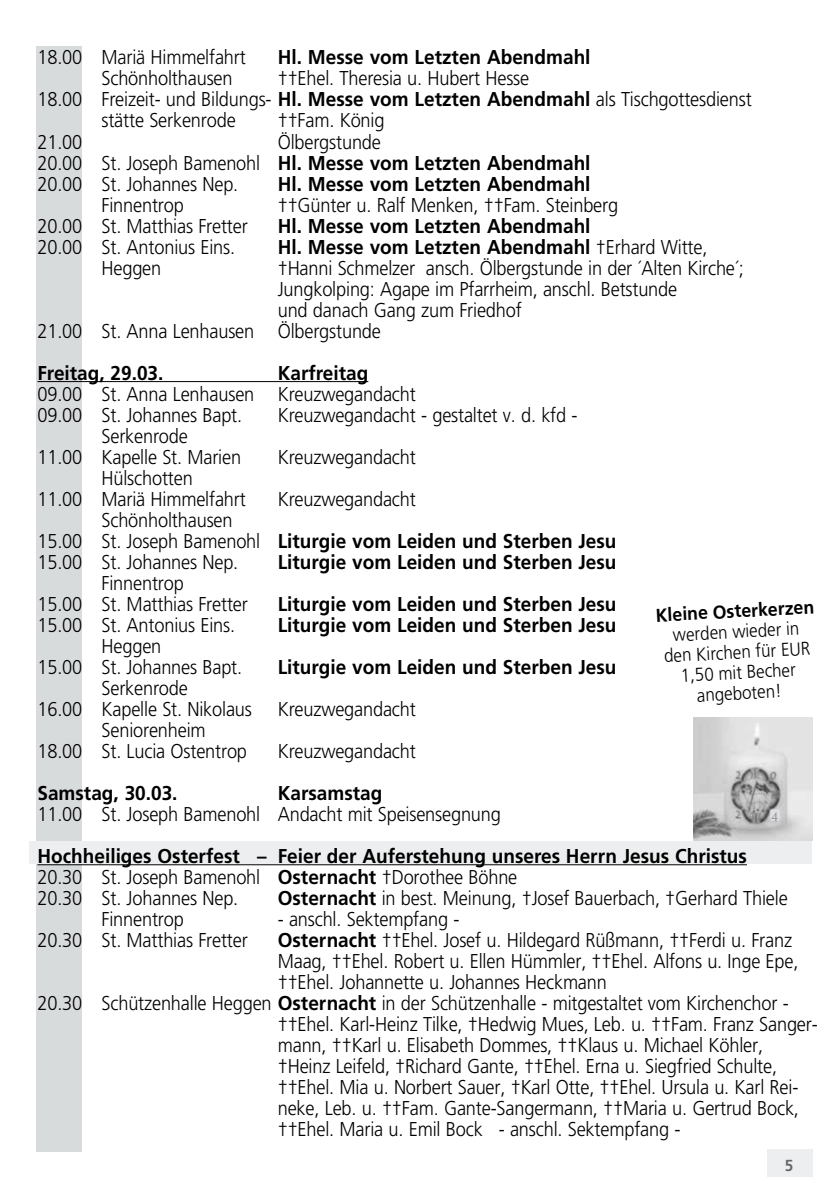
<style>
.page{position:relative;width:840px;height:1191px;background:#fff}
.page>*{position:absolute;margin:0;border:0;box-sizing:border-box;transform-origin:0 0}
.t1{font:300 20px/21px "Frutiger";letter-spacing:-.01em;color:#000;scale:.91 1}
.t2{font:700 20px/21px "Frutiger";color:#000;scale:.95 1}
.t3{font:300 18.6px/20.6px "Frutiger";color:#000;text-align:center;scale:.91 1}
.t4{font:700 18.6px "Frutiger";color:#000;scale:.95 1}
.t5{font:700 16px "Frutiger";color:#68676c;scale:.95 1}
.t6{font:14.4px "Athelas";color:#98989c;scale:.95 1}
.s1{font-weight:700}
.s2{font-weight:300}
</style>
<div class="page">
<div style="left:766px;top:1148px;width:45px;height:28px;background:#edeeef"></div>
<div style="left:37px;top:46px;width:45px;height:1105px;background:#d8dbdc"></div>
<div style="left:29px;top:840px;width:782px;height:23px;background:#edeeef"></div>
<hr style="left:37px;top:381px;width:331px;height:1px;background:#000">
<hr style="left:37px;top:864px;width:709px;height:1px;background:#000">
<img style="left:693px;top:717px;width:118px;height:123px">
<div style="left:769px;top:809px;width:10px;height:11px;background:#dddfe0;border-radius:2px"></div>
<p class="t1" style="left:37px;top:47px;width:230px">18.00 Mariä Himmelfahrt</p>
<p class="t2" style="left:277px;top:47px;width:330px">Hl. Messe vom Letzten Abendmahl</p>
<p class="t1" style="left:101px;top:68px;width:145px">Schönholthausen</p>
<p class="t1" style="left:277px;top:68px;width:278px">††Ehel. Theresia u. Hubert Hesse</p>
<p class="t1" style="left:37px;top:89px;width:786px">18.00 Freizeit- und Bildungs- <span class="s1">Hl. Messe vom Letzten Abendmahl</span> als Tischgottesdienst</p>
<p class="t1" style="left:101px;top:110px;width:149px">stätte Serkenrode</p>
<p class="t1" style="left:277px;top:110px;width:119px">††Fam. König</p>
<p class="t1" style="left:37px;top:131px;width:51px">21.00</p>
<p class="t1" style="left:37px;top:131px;width:609px;text-indent:240px">Ölbergstunde<br>20.00 St. Joseph Bamenohl <span class="s1">Hl. Messe vom Letzten Abendmahl<br></span>20.00 St. Johannes Nep.</p>
<p class="t2" style="left:277px;top:173px;width:330px">Hl. Messe vom Letzten Abendmahl</p>
<p class="t1" style="left:101px;top:194px;width:92px">Finnentrop</p>
<p class="t1" style="left:277px;top:194px;width:375px">††Günter u. Ralf Menken, ††Fam. Steinberg</p>
<p class="t1" style="left:37px;top:215px;width:232px">20.00 St. Matthias Fretter</p>
<p class="t2" style="left:277px;top:215px;width:330px">Hl. Messe vom Letzten Abendmahl</p>
<p class="t1" style="left:37px;top:236px;width:218px">20.00 St. Antonius Eins.</p>
<p class="t2" style="left:277px;top:236px;width:453px">Hl. Messe vom Letzten Abendmahl <span class="s2">†Erhard Witte,</span></p>
<p class="t1" style="left:101px;top:257px;width:67px">Heggen</p>
<p class="t1" style="left:277px;top:257px;width:513px">†Hanni Schmelzer ansch. Ölbergstunde in der ´Alten Kirche´;</p>
<p class="t1" style="left:277px;top:278px;width:440px">Jungkolping: Agape im Pfarrheim, anschl. Betstunde</p>
<p class="t1" style="left:277px;top:299px;width:270px">und danach Gang zum Friedhof</p>
<p class="t1" style="left:37px;top:320px;width:379px">21.00 St. Anna Lenhausen Ölbergstunde</p>
<p class="t2" style="left:37px;top:362px;width:134px">Freitag, 29.03.</p>
<p class="t2" style="left:277px;top:362px;width:97px">Karfreitag</p>
<p class="t1" style="left:37px;top:383px;width:417px">09.00 St. Anna Lenhausen Kreuzwegandacht<br>09.00 St. Johannes Bapt.</p>
<p class="t1" style="left:277px;top:404px;width:331px">Kreuzwegandacht - gestaltet v. d. kfd -</p>
<p class="t1" style="left:37px;top:425px;width:225px;text-align:center">Serkenrode<br>11.00 Kapelle St. Marien</p>
<p class="t1" style="left:277px;top:446px;width:153px">Kreuzwegandacht</p>
<p class="t1" style="left:37px;top:467px;width:230px;text-align:center">Hülschotten<br>11.00 Mariä Himmelfahrt</p>
<p class="t1" style="left:277px;top:488px;width:153px">Kreuzwegandacht</p>
<p class="t1" style="left:37px;top:509px;width:637px;text-indent:64px">Schönholthausen<br>15.00 St. Joseph Bamenohl <span class="s1">Liturgie vom Leiden und Sterben Jesu<br></span>15.00 St. Johannes Nep.</p>
<p class="t2" style="left:277px;top:551px;width:358px">Liturgie vom Leiden und Sterben Jesu</p>
<p class="t1" style="left:37px;top:572px;width:232px;text-align:center">Finnentrop<br>15.00 St. Matthias Fretter</p>
<p class="t2" style="left:277px;top:593px;width:358px">Liturgie vom Leiden und Sterben Jesu</p>
<p class="t4" style="left:654px;top:604px;width:168px;rotate:-3deg">Kleine Osterkerzen</p>
<p class="t3" style="left:662px;top:625px;width:162px;rotate:-3deg">werden wieder in den Kirchen für EUR<br>1,50 mit Becher angeboten!</p>
<p class="t1" style="left:37px;top:614px;width:218px">15.00 St. Antonius Eins.</p>
<p class="t2" style="left:277px;top:614px;width:358px">Liturgie vom Leiden und Sterben Jesu</p>
<p class="t1" style="left:37px;top:635px;width:226px;text-indent:64px">Heggen<br>15.00 St. Johannes Bapt.</p>
<p class="t2" style="left:277px;top:656px;width:358px">Liturgie vom Leiden und Sterben Jesu</p>
<p class="t1" style="left:37px;top:677px;width:237px;text-align:center">Serkenrode<br>16.00 Kapelle St. Nikolaus</p>
<p class="t1" style="left:277px;top:698px;width:153px">Kreuzwegandacht</p>
<p class="t1" style="left:37px;top:719px;width:232px;text-indent:64px">Seniorenheim<br>18.00 St. Lucia Ostentrop</p>
<p class="t1" style="left:277px;top:740px;width:153px">Kreuzwegandacht</p>
<p class="t2" style="left:37px;top:782px;width:149px">Samstag, 30.03.</p>
<p class="t2" style="left:277px;top:782px;width:112px">Karsamstag</p>
<p class="t1" style="left:37px;top:803px;width:510px">11.00 St. Joseph Bamenohl Andacht mit Speisensegnung</p>
<p class="t2" style="left:37px;top:845px;width:748px">Hochheiliges Osterfest – Feier der Auferstehung unseres Herrn Jesus Christus<br><span class="s2">20.30 St. Joseph Bamenohl</span> Osternacht <span class="s2">†Dorothee Böhne<br>20.30 St. Johannes Nep.</span></p>
<p class="t6" style="left:770px;top:802px;width:8px">4</p>
<p class="t1" style="left:277px;top:887px;width:561px"><span class="s1">Osternacht</span> in best. Meinung, †Josef Bauerbach, †Gerhard Thiele</p>
<p class="t1" style="left:101px;top:908px;width:92px">Finnentrop</p>
<p class="t1" style="left:277px;top:908px;width:201px">- anschl. Sektempfang -</p>
<p class="t1" style="left:37px;top:929px;width:232px">20.30 St. Matthias Fretter</p>
<p class="t1" style="left:277px;top:929px;width:566px"><span class="s1">Osternacht</span> ††Ehel. Josef u. Hildegard Rüßmann, ††Ferdi u. Franz</p>
<p class="t1" style="left:277px;top:950px;width:573px">Maag, ††Ehel. Robert u. Ellen Hümmler, ††Ehel. Alfons u. Inge Epe,</p>
<p class="t1" style="left:277px;top:971px;width:363px">††Ehel. Johannette u. Johannes Heckmann</p>
<p class="t1" style="left:37px;top:992px;width:826px">20.30 Schützenhalle Heggen <span class="s1">Osternacht</span> in der Schützenhalle - mitgestaltet vom Kirchenchor -</p>
<p class="t1" style="left:277px;top:1013px;width:594px">††Ehel. Karl-Heinz Tilke, †Hedwig Mues, Leb. u. ††Fam. Franz Sanger-</p>
<p class="t1" style="left:277px;top:1034px;width:534px">mann, ††Karl u. Elisabeth Dommes, ††Klaus u. Michael Köhler,</p>
<p class="t1" style="left:277px;top:1055px;width:550px">†Heinz Leifeld, †Richard Gante, ††Ehel. Erna u. Siegfried Schulte,</p>
<p class="t1" style="left:277px;top:1076px;width:573px">††Ehel. Mia u. Norbert Sauer, †Karl Otte, ††Ehel. Ursula u. Karl Rei-</p>
<p class="t1" style="left:277px;top:1097px;width:574px">neke, Leb. u. ††Fam. Gante-Sangermann, ††Maria u. Gertrud Bock,</p>
<p class="t1" style="left:277px;top:1118px;width:444px">††Ehel. Maria u. Emil Bock - anschl. Sektempfang -</p>
<p class="t5" style="left:784px;top:1155px;width:10px">5</p>
</div>
